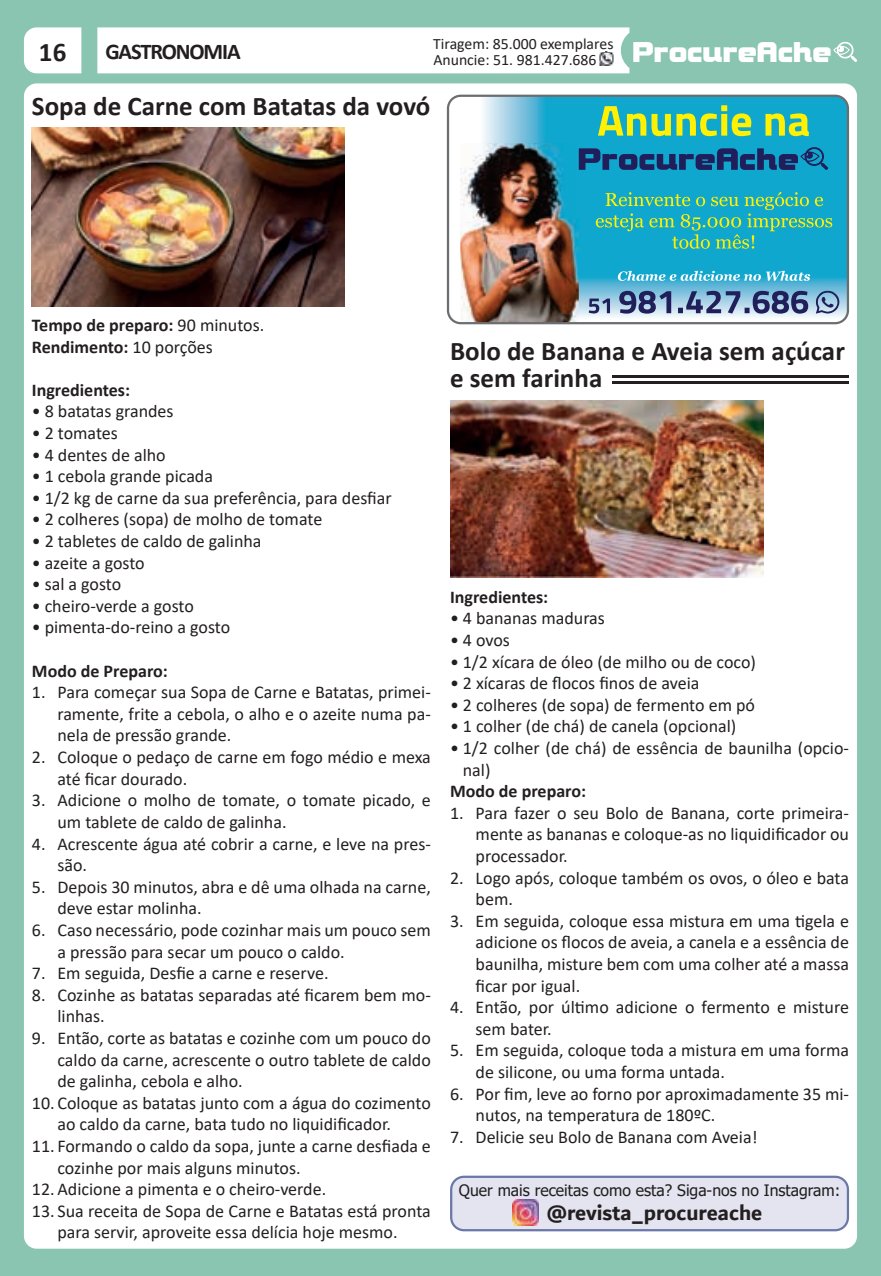
<style>
.page{position:relative;width:881px;height:1276px;background:#fff}
.page>*{position:absolute;margin:0;border:0;box-sizing:border-box;transform-origin:0 0}
.t1{font:700 30.38px "Bolster";color:#fff}
.t2{font:700 27px/27px "Calibri";color:#231f20}
.t3{font:700 22.5px "Dubai";color:#231f20}
.t4{font:700 22.5px "Calibri";letter-spacing:-.05em;color:#231f20}
.t5{font:18px/21.6px "Calibri";color:#231f20}
.t6{font:700 18px/21.6px "Calibri";color:#231f20}
.t7{font:15.75px/15.8px "Calibri";color:#231f20}
.t8{font:15.75px "Tahoma";color:#231f20}
.s1{font-weight:400}
</style>
<div class="page">
<div style="left:0;top:0;width:880px;height:1276px;background:#8ac5b2"></div>
<div style="left:24px;top:83px;width:832px;height:1165px;background:#fff;border-radius:13px"></div>
<div style="left:24px;top:27px;width:57px;height:46px;background:#fff"></div>
<svg style="left:833px;top:42px;width:23px;height:20px"></svg>
<div style="left:97px;top:27px;width:532px;height:46px;background:#fff"></div>
<hr style="left:612px;top:375px;width:236px;height:3px;background:#231f20">
<hr style="left:612px;top:382px;width:236px;height:2px;background:#231f20">
<img style="left:446px;top:95px;width:402px;height:229px">
<svg style="left:450px;top:1175px;width:398px;height:56px"></svg>
<img style="left:512px;top:1199px;width:26px;height:26px">
<img style="left:32px;top:128px;width:312px;height:178px">
<img style="left:450px;top:400px;width:313px;height:177px">
<p class="t7" style="left:433px;top:36px;width:182px">Tiragem: 85.000 exemplares<br>Anuncie: 51. 981.427.686</p>
<h2 class="t2" style="left:39px;top:38px;width:29px">16</h2>
<p class="t4" style="left:105px;top:36px;width:137px">GASTRONOMIA</p>
<h1 class="t1" style="left:632px;top:32px;width:201px">ProcureAche</h1>
<h2 class="t2" style="left:32px;top:92px;width:400px">Sopa de Carne com Batatas da vovó</h2>
<p class="t6" style="left:32px;top:314px;width:234px">Tempo de preparo: <span class="s1">90 minutos.<br></span>Rendimento: <span class="s1">10 porções</span></p>
<p class="t6" style="left:32px;top:379px;width:100px">Ingredientes:</p>
<p class="t5" style="left:32px;top:400px;width:143px">• 8 batatas grandes</p>
<p class="t5" style="left:32px;top:422px;width:87px">• 2 tomates</p>
<p class="t5" style="left:32px;top:443px;width:135px">• 4 dentes de alho</p>
<p class="t5" style="left:32px;top:465px;width:182px">• 1 cebola grande picada</p>
<p class="t5" style="left:32px;top:486px;width:361px">• 1/2 kg de carne da sua preferência, para desfiar</p>
<p class="t5" style="left:32px;top:508px;width:292px">• 2 colheres (sopa) de molho de tomate</p>
<p class="t5" style="left:32px;top:530px;width:231px">• 2 tabletes de caldo de galinha</p>
<p class="t5" style="left:32px;top:551px;width:114px">• azeite a gosto</p>
<p class="t5" style="left:32px;top:573px;width:91px">• sal a gosto</p>
<p class="t5" style="left:32px;top:594px;width:163px">• cheiro-verde a gosto</p>
<p class="t5" style="left:32px;top:616px;width:200px">• pimenta-do-reino a gosto</p>
<p class="t6" style="left:32px;top:659px;width:137px">Modo de Preparo:</p>
<p class="t5" style="left:57px;top:681px;width:375px;text-align:justify;text-indent:-26px">1. Para começar sua Sopa de Carne e Batatas, primei&shy;ramente, frite a cebola, o alho e o azeite numa pa&shy;nela de pressão grande.</p>
<p class="t5" style="left:57px;top:746px;width:375px;text-indent:-26px">2. Coloque o pedaço de carne em fogo médio e mexa até ficar dourado.</p>
<p class="t5" style="left:57px;top:789px;width:375px;text-indent:-26px">3. Adicione o molho de tomate, o tomate picado, e um tablete de caldo de galinha.</p>
<p class="t5" style="left:57px;top:832px;width:375px;text-indent:-26px">4. Acrescente água até cobrir a carne, e leve na pres&shy;são.</p>
<p class="t5" style="left:57px;top:875px;width:375px;text-indent:-26px">5. Depois 30 minutos, abra e dê uma olhada na carne, deve estar molinha.</p>
<p class="t5" style="left:57px;top:918px;width:375px;text-indent:-26px">6. Caso necessário, pode cozinhar mais um pouco sem a pressão para secar um pouco o caldo.</p>
<p class="t5" style="left:32px;top:962px;width:298px">7. Em seguida, Desfie a carne e reserve.</p>
<p class="t5" style="left:57px;top:983px;width:375px;text-indent:-26px">8. Cozinhe as batatas separadas até ficarem bem mo&shy;linhas.</p>
<p class="t5" style="left:57px;top:1026px;width:375px;text-align:justify;text-indent:-26px">9. Então, corte as batatas e cozinhe com um pouco do caldo da carne, acrescente o outro tablete de caldo de galinha, cebola e alho.</p>
<p class="t5" style="left:57px;top:1091px;width:375px;text-indent:-26px">10. Coloque as batatas junto com a água do cozimento ao caldo da carne, bata tudo no liquidificador.</p>
<p class="t5" style="left:57px;top:1134px;width:375px;text-indent:-26px">11. Formando o caldo da sopa, junte a carne desfiada e cozinhe por mais alguns minutos.</p>
<p class="t5" style="left:32px;top:1178px;width:296px">12. Adicione a pimenta e o cheiro-verde.</p>
<p class="t5" style="left:32px;top:1199px;width:400px;text-align:center">13. Sua receita de Sopa de Carne e Batatas está pronta para servir, aproveite essa delícia hoje mesmo.</p>
<h2 class="t2" style="left:450px;top:337px;width:396px">Bolo de Banana e Aveia sem açúcar e sem farinha</h2>
<p class="t6" style="left:450px;top:586px;width:100px">Ingredientes:</p>
<p class="t5" style="left:450px;top:607px;width:156px">• 4 bananas maduras</p>
<p class="t5" style="left:450px;top:629px;width:61px">• 4 ovos</p>
<p class="t5" style="left:450px;top:650px;width:307px">• 1/2 xícara de óleo (de milho ou de coco)</p>
<p class="t5" style="left:450px;top:672px;width:251px">• 2 xícaras de flocos finos de aveia</p>
<p class="t5" style="left:450px;top:693px;width:306px">• 2 colheres (de sopa) de fermento em pó</p>
<p class="t5" style="left:450px;top:715px;width:288px">• 1 colher (de chá) de canela (opcional)</p>
<p class="t5" style="left:462px;top:737px;width:387px;text-indent:-13px">• 1/2 colher (de chá) de essência de baunilha (opcio&shy;nal)</p>
<p class="t6" style="left:450px;top:780px;width:137px">Modo de preparo:</p>
<p class="t5" style="left:475px;top:801px;width:375px;text-align:justify;text-indent:-26px">1. Para fazer o seu Bolo de Banana, corte primeira&shy;mente as bananas e coloque-as no liquidificador ou processador.</p>
<p class="t5" style="left:475px;top:866px;width:375px;text-indent:-26px">2. Logo após, coloque também os ovos, o óleo e bata bem.</p>
<p class="t5" style="left:475px;top:909px;width:375px;text-align:justify;text-indent:-26px">3. Em seguida, coloque essa mistura em uma tigela e adicione os flocos de aveia, a canela e a essência de baunilha, misture bem com uma colher até a massa ficar por igual.</p>
<p class="t5" style="left:475px;top:996px;width:375px;text-indent:-26px">4. Então, por último adicione o fermento e misture sem bater.</p>
<p class="t5" style="left:475px;top:1039px;width:375px;text-indent:-26px">5. Em seguida, coloque toda a mistura em uma forma de silicone, ou uma forma untada.</p>
<p class="t5" style="left:475px;top:1082px;width:375px;text-indent:-26px">6. Por fim, leve ao forno por aproximadamente 35 mi&shy;nutos, na temperatura de 180ºC.</p>
<p class="t5" style="left:450px;top:1125px;width:309px">7. Delicie seu Bolo de Banana com Aveia!</p>
<p class="t8" style="left:458px;top:1179px;width:383px">Quer mais receitas como esta? Siga-nos no Instagram:</p>
<p class="t3" style="left:546px;top:1199px;width:217px">@revista_procureache</p>
</div>
